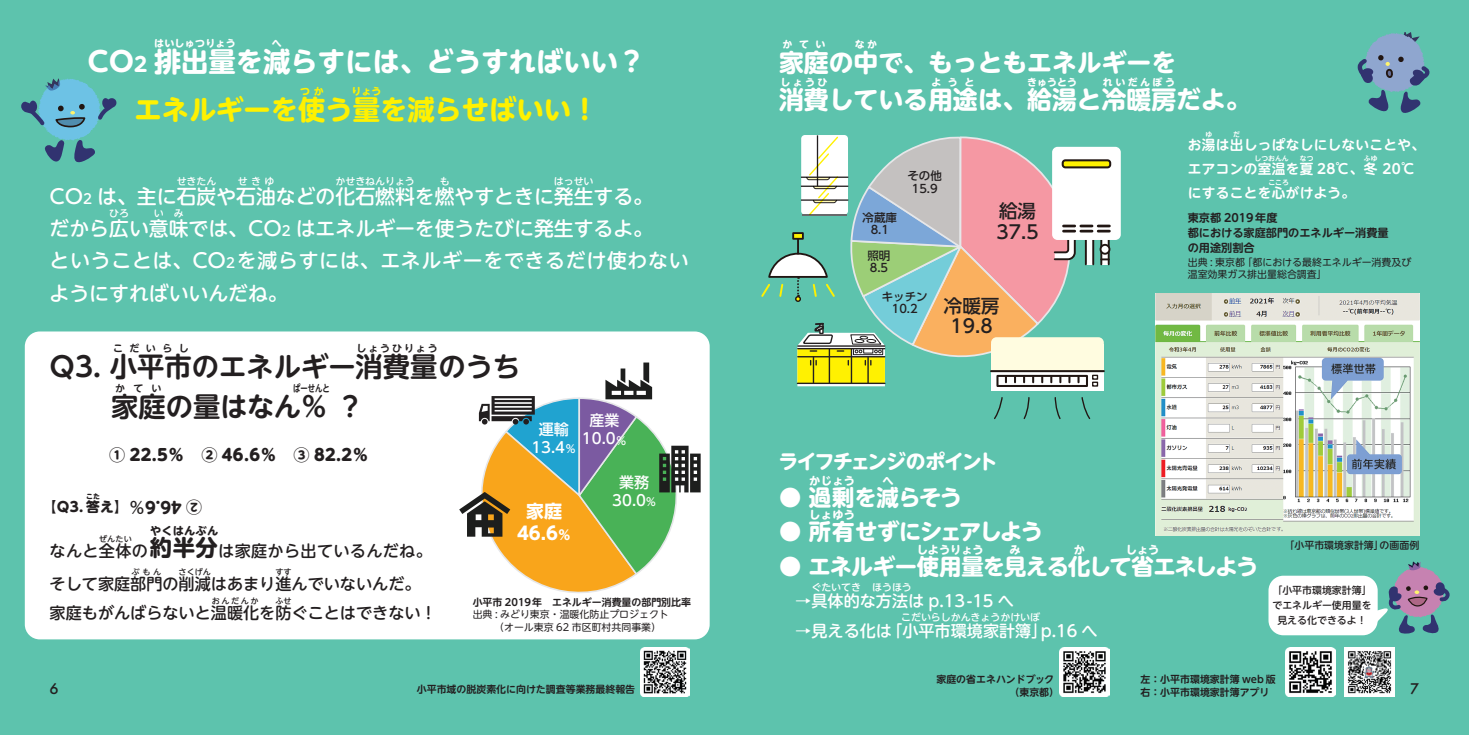
<style>
.page{position:relative;width:1469px;height:735px;background:#fff}
.page>*{position:absolute;margin:0;border:0;box-sizing:border-box;transform-origin:0 0}
.t1{font:700 27.3px "UD Shin M Go Pr 6 De";color:#231f20}
.t2{font:700 27.3px "UD Shin M Go Pr 6";color:#fff}
.t3{font:700 27.3px "UD Shin M Go Pr 6";color:#fff101}
.t4{font:700 24.85px "UD Shin M Go Pr 6";color:#fff}
.t5{font:700 22.4px "UD Shin M Go Pr 6";letter-spacing:-.045em;color:#fff}
.t6{font:700 22.4px "UD Shin M Go Pr 6";letter-spacing:-.01em;color:#fff}
.t7{font:500 19.78px "UD Shin M Go Pr 6";color:#fff}
.t8{font:500 19.78px/32.2px "UD Shin M Go Pr 6";letter-spacing:.04em;color:#fff}
.t9{font:700 19.78px "UD Shin M Go Pr 6";letter-spacing:-.075em;color:#fff}
.t10{font:500 18.55px/20.3px "UD Shin Go Pro";color:#231f20;text-align:center}
.t11{font:700 17.85px/21.7px "UD Shin Go Pro";color:#fff;text-align:center}
.t12{font:500 16.1px "UD Shin M Go Pr 6";color:#231f20}
.t13{font:500 16.1px "UD Shin M Go Pr 6";color:#fff}
.t14{font:500 16.1px "UD Shin M Go Pr 6";letter-spacing:.02em;color:#231f20}
.t15{font:800 16.1px "UD Shin M Go Pr 6";color:#231f20}
.t16{font:700 16.1px "UD Shin M Go Pr 6";color:#231f20}
.t17{font:500 16.1px "Futura PT";color:#231f20}
.t18{font:500 14.88px/18px "UD Shin Go Pro";color:#fff;text-align:center}
.t19{font:700 13.65px "UD Shin M Go Pr 6 De";letter-spacing:.025em;color:#fff}
.t20{font:800 13.65px "UD Shin M Go Pr 6";color:#231f20}
.t21{font:500 11.55px/12.4px "UD Shin Go Pro";color:#231f20;text-align:center}
.t22{font:700 11.2px/14.9px "UD Shin M Go Pr 6 De";color:#231f20}
.t23{font:700 11.2px "UD Shin M Go Pr 6";color:#fff}
.t24{font:700 11.2px "UD Shin M Go Pr 6";letter-spacing:.02em;color:#231f20}
.t25{font:700 9.97px/12.4px "UD Shin M Go Pr 6 De";color:#231f20}
.t26{font:9.97px/12.4px "UD Shin M Go Pr 6";color:#231f20}
.t27{font:500 9.97px "UD Shin M Go Pr 6";color:#fff}
.t28{font:500 9.97px/14.9px "UD Shin M Go Pr 6";color:#231f20;text-align:center}
.t29{font:700 9.97px "UD Shin M Go Pr 6";letter-spacing:.25em;color:#fff}
.t30{font:700 9.97px "UD Shin M Go Pr 6";letter-spacing:.03em;color:#fff}
.t31{font:700 9.97px "UD Shin M Go Pr 6 De";letter-spacing:.195em;color:#231f20}
.t32{font:700 9.97px "UD Shin M Go Pr 6 De";color:#231f20;scale:.74 1}
.t33{font:700 9.97px "UD Shin M Go Pr 6";color:#fff101}
.t34{font:500 8.05px "UD Shin M Go Pr 6";letter-spacing:.02em;color:#231f20}
.t35{font:700 6.83px "UD Shin M Go Pr 6 De";color:#fff}
.t36{font:800 6.83px "UD Shin M Go Pr 6";color:#231f20}
.s1{font-size:19.78px}
.s2{font-size:13.65px}
.s3{font-weight:700;font-size:22.4px}
.s4{font-weight:500}
.s5{font-size:11.03px}
.s6{font-size:13.3px}
</style>
<div class="page">
<div style="left:0;top:0;width:734px;height:734px;background:#5dc3ad"></div>
<div style="left:734px;top:0;width:734px;height:734px;background:#5dc3ad"></div>
<div style="left:25px;top:331px;width:684px;height:308px;background:#fff;border-radius:15px"></div>
<div style="left:1268px;top:575px;width:109px;height:60px;background:#fff;border-radius:15px"></div>
<svg style="left:21px;top:78px;width:96px;height:85px"></svg>
<svg style="left:1366px;top:561px;width:82px;height:73px"></svg>
<div style="left:991px;top:344px;width:112px;height:46px;background:#fff"></div>
<div style="left:996px;top:374px;width:92px;height:13px;border:2px solid #211613"></div>
<svg style="left:994px;top:397px;width:9px;height:22px"></svg>
<svg style="left:1023px;top:397px;width:7px;height:22px"></svg>
<svg style="left:1081px;top:397px;width:10px;height:22px"></svg>
<svg style="left:1054px;top:397px;width:7px;height:22px"></svg>
<div style="left:1052px;top:147px;width:68px;height:93px;background:#fff;border-radius:5px"></div>
<div style="left:1061px;top:159px;width:50px;height:9px;border:2px solid #211613;border-radius:3px"></div>
<div style="left:1099px;top:244px;width:11px;height:10px;border:2px solid #211613;border-radius:50%"></div>
<svg style="left:1357px;top:32px;width:73px;height:81px"></svg>
<img style="left:1344px;top:647px;width:50px;height:49px">
<img style="left:1285px;top:647px;width:50px;height:49px">
<img style="left:1059px;top:647px;width:50px;height:49px">
<img style="left:640px;top:647px;width:50px;height:49px">
<img style="left:1155px;top:293px;width:264px;height:242px">
<svg style="left:761px;top:135px;width:348px;height:251px"></svg>
<svg style="left:459px;top:362px;width:241px;height:231px"></svg>
<p class="t30" style="left:154px;top:34px;width:83px">はいしゅつりょう</p>
<p class="t29" style="left:272px;top:34px;width:11px">へ</p>
<h1 class="t2" style="left:87px;top:38px;width:559px">CO<span class="s1">2</span> 排出量を減らすには、どうすればいい？</h1>
<p class="t33" style="left:300px;top:82px;width:25px">つか</p>
<p class="t33" style="left:351px;top:82px;width:31px">りょう</p>
<h1 class="t3" style="left:134px;top:86px;width:465px">エネルギーを使う量を減らせばいい！</h1>
<p class="t27" style="left:177px;top:173px;width:41px">せきたん</p>
<p class="t27" style="left:238px;top:173px;width:38px">せきゆ</p>
<p class="t27" style="left:335px;top:173px;width:81px">かせきねんりょう</p>
<p class="t27" style="left:440px;top:173px;width:11px">も</p>
<p class="t27" style="left:554px;top:173px;width:41px">はっせい</p>
<h3 class="t7" style="left:50px;top:212px;width:605px">だから広い意味では、CO<span class="s2">2</span> はエネルギーを使うたびに発生するよ。</h3>
<h3 class="t7" style="left:50px;top:179px;width:605px">CO<span class="s2">2</span> は、主に石炭や石油などの化石燃料を燃やすときに発生する。</h3>
<p class="t27" style="left:109px;top:205px;width:21px">ひろ</p>
<p class="t27" style="left:154px;top:205px;width:31px">い み</p>
<h3 class="t8" style="left:50px;top:243px;width:640px">ということは、CO<span class="s2">2</span>を減らすには、エネルギーをできるだけ使わないようにすればいいんだね。</h3>
<p class="t25" style="left:113px;top:341px;width:77px">こだいらし</p>
<p class="t31" style="left:356px;top:340px;width:82px">しょうひりょう</p>
<h1 class="t1" style="left:50px;top:343px;width:472px">Q3. 小平市のエネルギー消費量のうち</h1>
<p class="t25" style="left:115px;top:381px;width:48px">かてい</p>
<p class="t32" style="left:293px;top:379px;width:51px">ぱーせんと</p>
<h1 class="t1" style="left:50px;top:383px;width:316px">　　 家庭の量はなん% ？</h1>
<h3 class="t15" style="left:109px;top:440px;width:261px">① 22.5％　② 46.6％　③ 82.2％</h3>
<p class="t36" style="left:86px;top:490px;width:15px">こた</p>
<h3 class="t14" style="left:50px;top:537px;width:384px">なんと全体の<span class="s3">約半分</span>は家庭から出ているんだね。</h3>
<h3 class="t16" style="left:202px;top:521px;width:75px;rotate:-180deg">② 46.6<span class="s4">％</span></h3>
<h3 class="t20" style="left:43px;top:494px;width:86px">【Q3. 答え】</h3>
<p class="t24" style="left:150px;top:520px;width:70px">やくはんぶん</p>
<p class="t34" style="left:99px;top:532px;width:34px">ぜんたい</p>
<h3 class="t18" style="left:531px;top:419px;width:46px">運輸<br>13.4<span class="s5">％</span></h3>
<h3 class="t11" style="left:517px;top:499px;width:56px">家庭<br>46.6<span class="s6">％</span></h3>
<h3 class="t18" style="left:582px;top:411px;width:46px">産業<br>10.0<span class="s5">％</span></h3>
<h3 class="t18" style="left:612px;top:472px;width:45px">業務<br>30.0<span class="s5">%</span></h3>
<p class="t34" style="left:132px;top:565px;width:31px">ぶもん</p>
<p class="t34" style="left:179px;top:565px;width:34px">さくげん</p>
<p class="t34" style="left:275px;top:565px;width:18px">すす</p>
<h3 class="t12" style="left:50px;top:598px;width:388px">家庭もがんばらないと温暖化を防ぐことはできない！</h3>
<h3 class="t12" style="left:50px;top:570px;width:372px">そして家庭部門の削減はあまり進んでいないんだ。</h3>
<p class="t34" style="left:212px;top:593px;width:48px">おんだんか</p>
<p class="t34" style="left:275px;top:593px;width:18px">ふせ</p>
<p class="t25" style="left:472px;top:595px;width:220px">小平市 2019年　エネルギー消費量の部門別比率</p>
<p class="t26" style="left:472px;top:607px;width:198px">出典 : みどり東京・温暖化防止プロジェクト　　 （オール東京 62 市区町村共同事業）</p>
<p class="t29" style="left:782px;top:36px;width:44px">かてい</p>
<p class="t29" style="left:854px;top:36px;width:24px">なか</p>
<h2 class="t4" style="left:779px;top:78px;width:473px">消費している用途は、給湯と冷暖房だよ。</h2>
<h2 class="t4" style="left:779px;top:40px;width:398px">家庭の中で、もっともエネルギーを</h2>
<p class="t29" style="left:780px;top:73px;width:49px">しょうひ</p>
<p class="t29" style="left:931px;top:73px;width:44px">ようと</p>
<p class="t29" style="left:1027px;top:73px;width:51px">きゅうとう</p>
<p class="t29" style="left:1102px;top:73px;width:73px">れいだんぼう</p>
<p class="t21" style="left:907px;top:169px;width:36px">その他<br>15.9</p>
<h3 class="t10" style="left:996px;top:200px;width:43px;text-align:left">給湯<br>37.5</h3>
<p class="t21" style="left:862px;top:211px;width:36px">冷蔵庫<br>8.1</p>
<p class="t21" style="left:867px;top:249px;width:24px;text-align:left">照明<br>8.5</p>
<p class="t21" style="left:881px;top:289px;width:47px">キッチン<br>10.2</p>
<h3 class="t10" style="left:943px;top:295px;width:57px">冷暖房<br>19.8</h3>
<p class="t35" style="left:1205px;top:128px;width:8px">ゆ</p>
<p class="t35" style="left:1233px;top:128px;width:8px">だ</p>
<h3 class="t19" style="left:1187px;top:157px;width:229px">エアコンの室温を夏 28℃、冬 20℃</h3>
<h3 class="t19" style="left:1187px;top:133px;width:239px">お湯は出しっぱなしにしないことや、</h3>
<p class="t35" style="left:1254px;top:152px;width:36px">しつおんん</p>
<p class="t35" style="left:1299px;top:152px;width:15px">なつ</p>
<p class="t35" style="left:1363px;top:152px;width:15px">ふゆ</p>
<h3 class="t19" style="left:1187px;top:181px;width:169px">にすることを心がけよう。</h3>
<p class="t35" style="left:1268px;top:176px;width:22px">こころ</p>
<p class="t22" style="left:1187px;top:209px;width:202px">東京都 2019年度<br>都における家庭部門のエネルギー消費量の用途別割合</p>
<p class="t26" style="left:1187px;top:255px;width:225px">出典 : 東京都「都における最終エネルギー消費及び温室効果ガス排出量総合調査」</p>
<h3 class="t9" style="left:778px;top:443px;width:221px">ライフチェンジのポイント</h3>
<h3 class="t6" style="left:779px;top:477px;width:184px">● 過剰を減らそう</h3>
<p class="t23" style="left:809px;top:470px;width:47px">かじょう</p>
<p class="t23" style="left:882px;top:470px;width:13px">へ</p>
<h3 class="t5" style="left:779px;top:512px;width:265px">● 所有せずにシェアしよう</h3>
<p class="t23" style="left:809px;top:505px;width:47px">しょゆう</p>
<h3 class="t5" style="left:779px;top:546px;width:481px">● エネルギー使用量を見える化して省エネしよう</h3>
<p class="t23" style="left:916px;top:539px;width:68px">しようりょう</p>
<p class="t23" style="left:1009px;top:539px;width:13px">み</p>
<p class="t23" style="left:1073px;top:539px;width:13px">か</p>
<p class="t23" style="left:1125px;top:539px;width:35px">しょう</p>
<h3 class="t13" style="left:779px;top:586px;width:236px">　→具体的な方法は p.13-15 へ</h3>
<p class="t27" style="left:811px;top:579px;width:51px">ぐたいてき</p>
<p class="t27" style="left:872px;top:579px;width:41px">ほうほう</p>
<h3 class="t13" style="left:779px;top:616px;width:320px">　→見える化は「小平市環境家計簿」p.16 へ</h3>
<p class="t27" style="left:901px;top:608px;width:140px">こだいらしかんきょうかけいぼ</p>
<p class="t28" style="left:1284px;top:536px;width:136px">「小平市環境家計簿」の画面例</p>
<p class="t28" style="left:1272px;top:582px;width:101px">「小平市環境家計簿」でエネルギー使用量を見える化できるよ！</p>
<p class="t25" style="left:1009px;top:672px;width:51px;text-indent:-73px">家庭の省エネハンドブック（東京都）</p>
<p class="t25" style="left:1140px;top:672px;width:137px">左：小平市環境家計簿 web 版右：小平市環境家計簿アプリ</p>
<h3 class="t17" style="left:50px;top:678px;width:11px">6</h3>
<h3 class="t17" style="left:1410px;top:678px;width:11px">7</h3>
<p class="t25" style="left:417px;top:682px;width:220px">小平市域の脱炭素化に向けた調査等業務最終報告</p>
</div>
